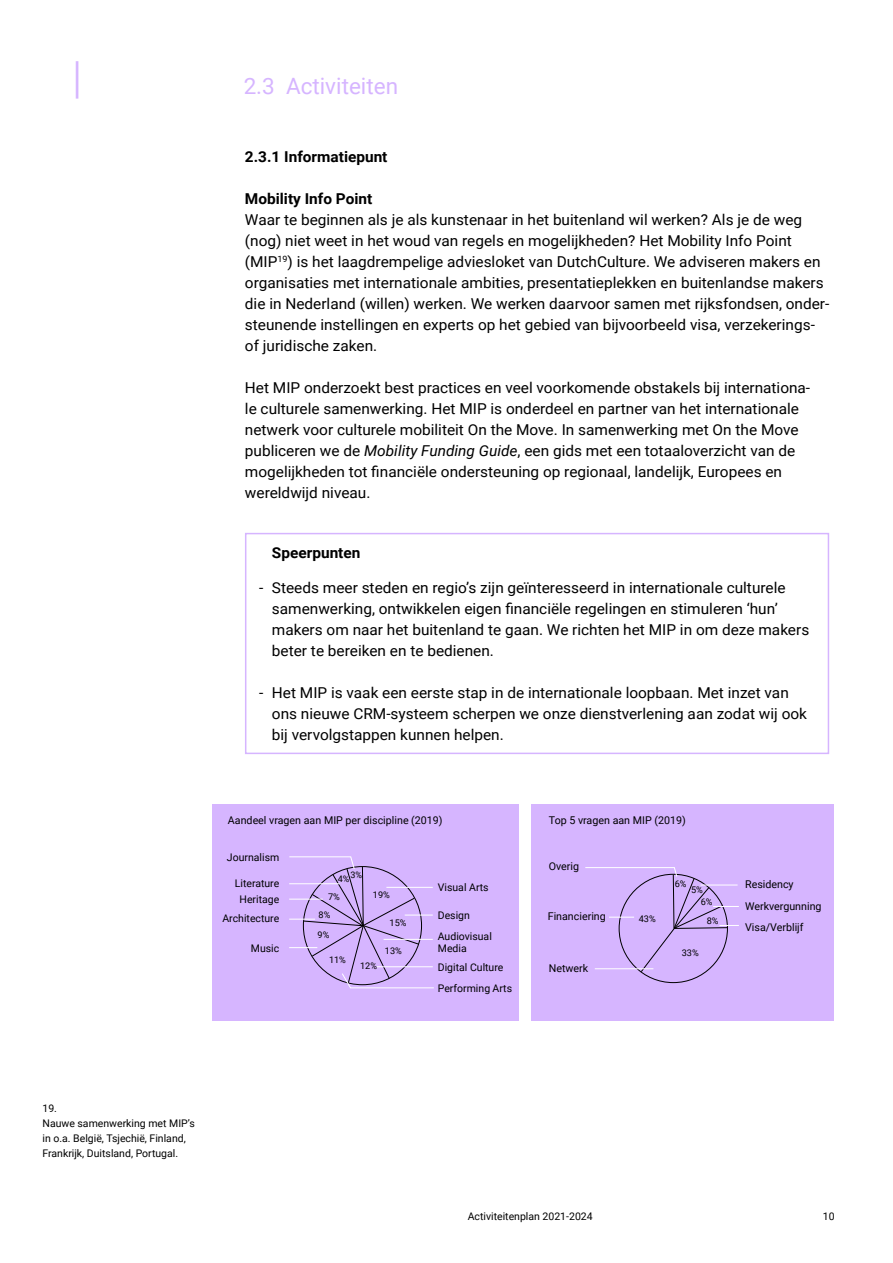
<style>
.page{position:relative;width:893px;height:1263px;background:#fff}
.page>*{position:absolute;margin:0;border:0;box-sizing:border-box;transform-origin:0 0}
.t1{font:42px "Lettera Pro TT";color:#d6b5ff}
.t2{font:22.5px "Roboto";color:#d6b5ff}
.t3{font:15px/21px "Roboto";color:#000}
.t4{font:700 15px "Roboto";color:#000}
.t5{font:10.65px/21.3px "Roboto";color:#000}
.t6{font:10.5px/15px "Roboto";color:#000}
.t7{font:9.15px/11.6px "Roboto";color:#000}
.t8{font:9px "Roboto";color:#000}
.s1{font-style:italic}
</style>
<div class="page">
<div style="left:245px;top:533px;width:584px;height:221px;border:2px solid #d6b5ff"></div>
<div style="left:213px;top:804px;width:306px;height:216px;background:#d6b5ff"></div>
<div style="left:531px;top:804px;width:303px;height:216px;background:#d6b5ff"></div>
<svg style="left:585px;top:867px;width:154px;height:105px"></svg>
<svg style="left:289px;top:856px;width:145px;height:132px"></svg>
<h1 class="t1" style="left:64px;top:57px;width:28px">|</h1>
<h2 class="t2" style="left:244px;top:71px;width:156px">2.3 Activiteiten</h2>
<p class="t4" style="left:245px;top:146px;width:144px">2.3.1 Informatiepunt</p>
<p class="t4" style="left:245px;top:188px;width:129px">Mobility Info Point</p>
<p class="t3" style="left:245px;top:208px;width:586px">Waar te beginnen als je als kunstenaar in het buitenland wil werken? Als je de weg (nog) niet weet in het woud van regels en mogelijkheden? Het Mobility Info Point (MIP<sup>19</sup>) is het laagdrempelige adviesloket van DutchCulture. We adviseren makers en organisaties met internationale ambities, presentatieplekken en buitenlandse makers die in Nederland (willen) werken. We werken daarvoor samen met rijksfondsen, onder&shy;steunende instellingen en experts op het gebied van bijvoorbeeld visa, verzekerings&shy;of juridische zaken.</p>
<p class="t3" style="left:245px;top:376px;width:567px">Het MIP onderzoekt best practices en veel voorkomende obstakels bij internationa&shy;le culturele samenwerking. Het MIP is onderdeel en partner van het internationale netwerk voor culturele mobiliteit On the Move. In samenwerking met On the Move publiceren we de <span class="s1">Mobility Funding Guide</span>, een gids met een totaaloverzicht van de mogelijkheden tot financiële ondersteuning op regionaal, landelijk, Europees en wereldwijd niveau.</p>
<p class="t4" style="left:272px;top:542px;width:90px">Speerpunten</p>
<p class="t3" style="left:272px;top:576px;width:539px;text-indent:-13px">- Steeds meer steden en regio’s zijn geïnteresseerd in internationale culturele samenwerking, ontwikkelen eigen financiële regelingen en stimuleren ‘hun’ makers om naar het buitenland te gaan. We richten het MIP in om deze makers beter te bereiken en te bedienen.</p>
<p class="t3" style="left:272px;top:681px;width:537px;text-indent:-13px">- Het MIP is vaak een eerste stap in de internationale loopbaan. Met inzet van ons nieuwe CRM-systeem scherpen we onze dienstverlening aan zodat wij ook bij vervolgstappen kunnen helpen.</p>
<p class="t5" style="left:228px;top:809px;width:216px">Aandeel vragen aan MIP per discipline (2019)</p>
<p class="t5" style="left:549px;top:809px;width:139px">Top 5 vragen aan MIP (2019)</p>
<p class="t6" style="left:227px;top:850px;width:54px">Journalism</p>
<p class="t6" style="left:235px;top:875px;width:46px">Literature</p>
<p class="t6" style="left:240px;top:891px;width:41px">Heritage</p>
<p class="t6" style="left:222px;top:911px;width:58px">Architecture</p>
<p class="t6" style="left:251px;top:940px;width:30px">Music</p>
<p class="t8" style="left:351px;top:868px;width:13px">3%</p>
<p class="t8" style="left:338px;top:873px;width:13px">4%</p>
<p class="t7" style="left:328px;top:891px;width:13px">7%</p>
<p class="t7" style="left:319px;top:908px;width:13px">8%</p>
<p class="t7" style="left:318px;top:929px;width:13px">9%</p>
<p class="t7" style="left:373px;top:888px;width:18px">19%</p>
<p class="t7" style="left:390px;top:917px;width:18px">15%</p>
<p class="t7" style="left:385px;top:944px;width:18px">13%</p>
<p class="t7" style="left:329px;top:953px;width:18px">11%</p>
<p class="t7" style="left:360px;top:960px;width:18px">12%</p>
<p class="t6" style="left:438px;top:880px;width:52px">Visual Arts</p>
<p class="t6" style="left:438px;top:904px;width:56px;line-height:21px">Design<br>Audiovisual</p>
<p class="t6" style="left:438px;top:940px;width:30px">Media</p>
<p class="t6" style="left:438px;top:959px;width:67px">Digital Culture</p>
<p class="t6" style="left:438px;top:980px;width:76px">Performing Arts</p>
<p class="t5" style="left:549px;top:855px;width:32px">Overig</p>
<p class="t5" style="left:548px;top:905px;width:60px">Financiering</p>
<p class="t5" style="left:549px;top:957px;width:41px">Netwerk</p>
<p class="t7" style="left:639px;top:913px;width:18px">43%</p>
<p class="t7" style="left:675px;top:878px;width:13px">6%</p>
<p class="t7" style="left:701px;top:884px;width:13px;text-indent:-10px">5%<br>6%</p>
<p class="t7" style="left:707px;top:915px;width:13px">8%</p>
<p class="t7" style="left:682px;top:946px;width:18px">33%</p>
<p class="t5" style="left:745px;top:873px;width:78px">Residency<br>Werkvergunning<br>Visa/Verblijf</p>
<p class="t6" style="left:43px;top:1100px;width:154px">19.<br>Nauwe samenwerking met MIP’s in o.a. België, Tsjechië, Finland,<br>Frankrijk, Duitsland, Portugal.</p>
<p class="t6" style="left:468px;top:1208px;width:126px">Activiteitenplan 2021-2024</p>
<p class="t6" style="left:823px;top:1208px;width:13px">10</p>
</div>
